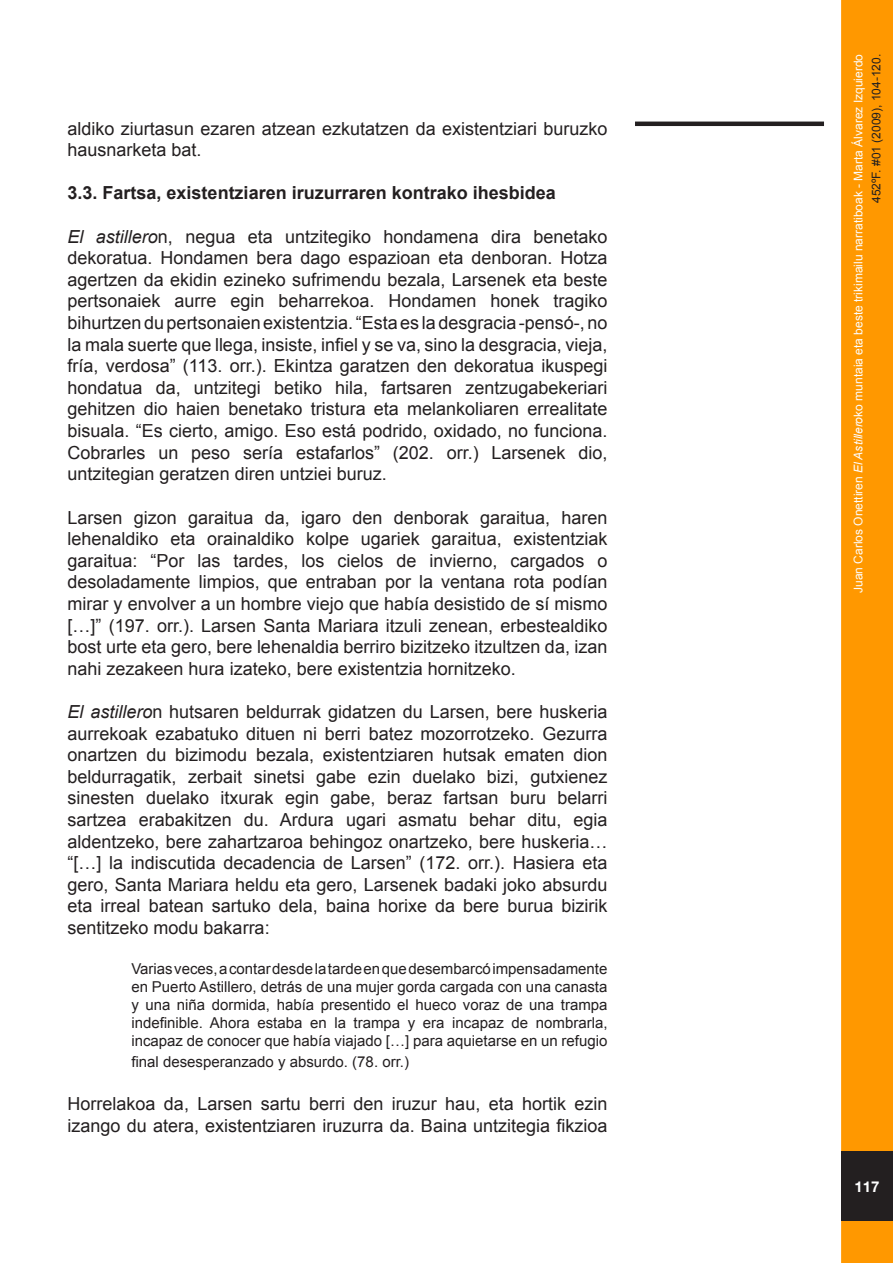
<style>
.page{position:relative;width:893px;height:1263px;background:#fff}
.page>*{position:absolute;margin:0;border:0;box-sizing:border-box;transform-origin:0 0}
.Estilo_de_párrafo_1{font:18px/21.6px "Arial";color:#231f20;text-align:justify}
.Estilo_de_párrafo_1-2{font:700 18px "Arial";color:#231f20}
.Estilo_de_párrafo_1-3{font:15px/18px "Arial";color:#231f20;text-align:justify}
.t1{font:700 15px "Helvetica Neue";color:#fff}
.t2{font:12px/18px "Arial";color:#fdfdfd;text-align:right}
.s1{font-style:italic}
.s2{color:#231f20}
</style>
<div class="page">
<hr style="left:0;top:1151px;width:1px;height:70px;background:#231f20">
<div style="left:841px;top:0;width:52px;height:1263px;background:#ff9800;border:3px solid #ff9800"></div>
<div style="left:841px;top:1151px;width:52px;height:70px;background:#231f20"></div>
<hr style="left:635px;top:122px;width:189px;height:4px;background:#231f20">
<p class="Estilo_de_párrafo_1" style="left:68px;top:118px;width:541px">aldiko ziurtasun ezaren atzean ezkutatzen da existentziari buruzko hausnarketa bat.</p>
<p class="Estilo_de_párrafo_1-2" style="left:68px;top:181px;width:490px">3.3. Fartsa, existentziaren iruzurraren kontrako ihesbidea</p>
<p class="Estilo_de_párrafo_1" style="left:68px;top:226px;width:541px"><span class="s1">El astillero</span>n, negua eta untzitegiko hondamena dira benetako dekoratua. Hondamen bera dago espazioan eta denboran. Hotza agertzen da ekidin ezineko sufrimendu bezala, Larsenek eta beste pertsonaiek aurre egin beharrekoa. Hondamen honek tragiko bihurtzen du pertsonaien existentzia. “Esta es la desgracia -pensó-, no la mala suerte que llega, insiste, infiel y se va, sino la desgracia, vieja, fría, verdosa” (113. orr.). Ekintza garatzen den dekoratua ikuspegi hondatua da, untzitegi betiko hila, fartsaren zentzugabekeriari gehitzen dio haien benetako tristura eta melankoliaren errealitate bisuala. “Es cierto, amigo. Eso está podrido, oxidado, no funciona.<br>Cobrarles un peso sería estafarlos” (202. orr.) Larsenek dio, untzitegian geratzen diren untziei buruz.</p>
<p class="Estilo_de_párrafo_1" style="left:68px;top:507px;width:541px">Larsen gizon garaitua da, igaro den denborak garaitua, haren lehenaldiko eta orainaldiko kolpe ugariek garaitua, existentziak garaitua: “Por las tardes, los cielos de invierno, cargados o desoladamente limpios, que entraban por la ventana rota podían mirar y envolver a un hombre viejo que había desistido de sí mismo […]” (197. orr.). Larsen Santa Mariara itzuli zenean, erbestealdiko bost urte eta gero, bere lehenaldia berriro bizitzeko itzultzen da, izan nahi zezakeen hura izateko, bere existentzia hornitzeko.</p>
<p class="Estilo_de_párrafo_1" style="left:68px;top:701px;width:541px"><span class="s1">El astillero</span>n hutsaren beldurrak gidatzen du Larsen, bere huskeria aurrekoak ezabatuko dituen ni berri batez mozorrotzeko. Gezurra onartzen du bizimodu bezala, existentziaren hutsak ematen dion beldurragatik, zerbait sinetsi gabe ezin duelako bizi, gutxienez sinesten duelako itxurak egin gabe, beraz fartsan buru belarri sartzea erabakitzen du. Ardura ugari asmatu behar ditu, egia aldentzeko, bere zahartzaroa behingoz onartzeko, bere huskeria… “[…] la indiscutida decadencia de Larsen” (172. orr.). Hasiera eta gero, Santa Mariara heldu eta gero, Larsenek badaki joko absurdu eta irreal batean sartuko dela, baina horixe da bere burua bizirik sentitzeko modu bakarra:</p>
<p class="Estilo_de_párrafo_1-3" style="left:131px;top:959px;width:478px">Varias veces, a contar desde la tarde en que desembarcó impensadamente en Puerto Astillero, detrás de una mujer gorda cargada con una canasta y una niña dormida, había presentido el hueco voraz de una trampa indefinible. Ahora estaba en la trampa y era incapaz de nombrarla, incapaz de conocer que había viajado […] para aquietarse en un refugio</p>
<p class="Estilo_de_párrafo_1-3" style="left:131px;top:1053px;width:279px">final desesperanzado y absurdo. (78. orr.)</p>
<p class="Estilo_de_párrafo_1" style="left:68px;top:1093px;width:541px">Horrelakoa da, Larsen sartu berri den iruzur hau, eta hortik ezin izango du atera, existentziaren iruzurra da. Baina untzitegia fikzioa</p>
<p class="t2" style="left:849px;top:593px;width:541px;rotate:-90deg">Juan Carlos Onettiren <span class="s1">El Astillero</span>ko muntaia eta beste trikimailu narratiboak - Marta Álvarez Izquierdo<br><span class="s2">452ºF. #01 (2009), 104-120.</span></p>
<p class="t1" style="left:854px;top:1177px;width:27px">117</p>
</div>
